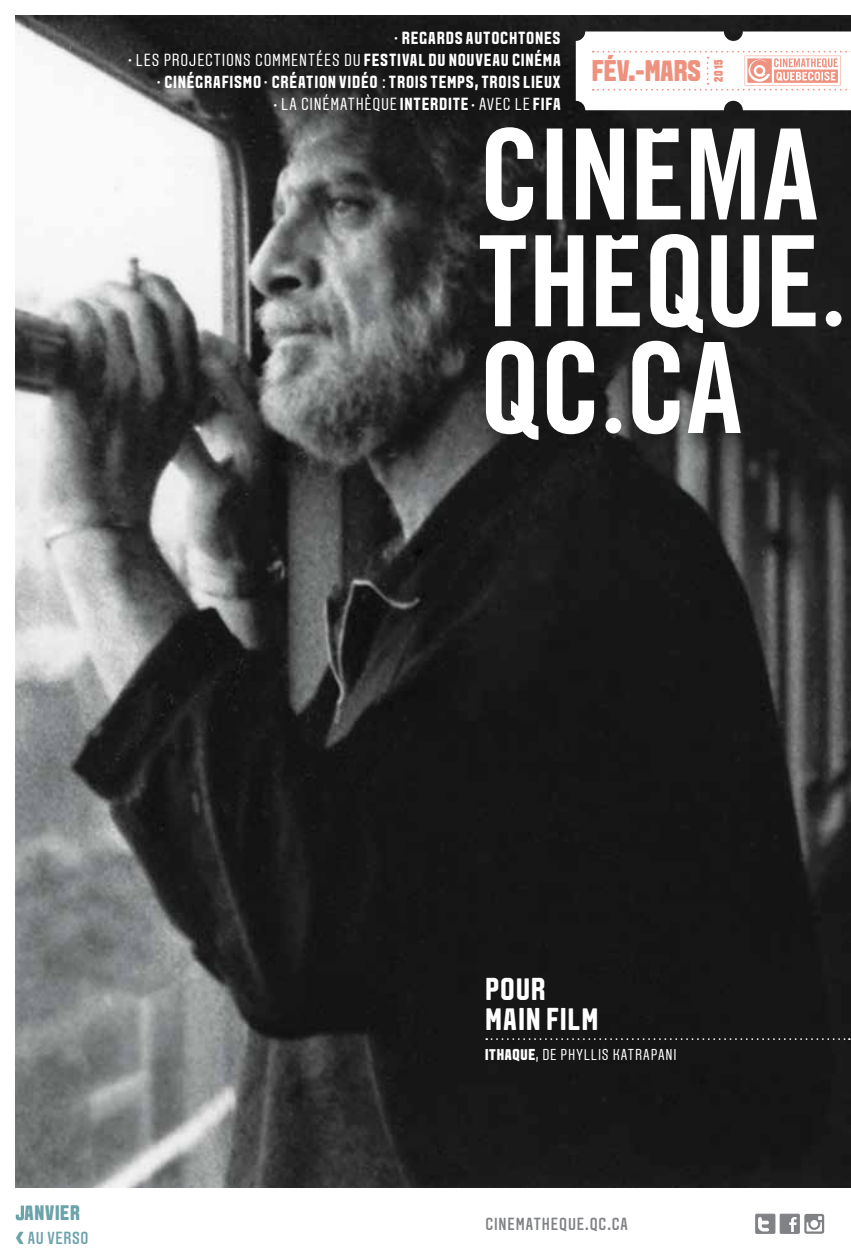
<style>
.page{position:relative;width:851px;height:1260px;background:#fff}
.page>*{position:absolute;margin:0;border:0;box-sizing:border-box;transform-origin:0 0}
.t1{font:700 31.5px/29.8px "Aveny T";letter-spacing:.03em;color:#fff}
.t2{font:800 29.75px "Aveny T";color:#ef917f}
.t3{font:800 21px "Aveny T";letter-spacing:.035em;color:#6ca3ab}
.t4{font:17.5px "Aveny T";letter-spacing:.045em;color:#fff}
.t5{font:700 17.5px "Aveny T";letter-spacing:.04em;color:#fff}
.t6{font:500 17.5px "Aveny T";letter-spacing:.045em;color:#808285}
.t7{font:500 17.5px "Aveny T";letter-spacing:.035em;color:#6ca3ab}
.t8{font:15.75px "Aveny T";letter-spacing:.06em;color:#fff}
.t9{font:900 12.25px "Aveny T";color:#ef917f;scale:.94 1}
.s1{font-weight:400;font-size:10.5px}
.s2{font-size:10.5px}
.s3{font-weight:700}
.s4{font-weight:400}
.s5{font-weight:800;font-size:23.97px}
.s6{font-weight:800}
</style>
<div class="page">
<img style="left:16px;top:16px;width:834px;height:1171px">
<svg style="left:16px;top:1206px;width:8px;height:14px"></svg>
<svg style="left:486px;top:341px;width:254px;height:99px"></svg>
<svg style="left:480px;top:234px;width:335px;height:99px"></svg>
<svg style="left:486px;top:127px;width:330px;height:94px"></svg>
<div style="left:605px;top:418px;width:16px;height:16px;background:#fff;border-radius:50%"></div>
<div style="left:825px;top:311px;width:16px;height:16px;background:#fff;border-radius:50%"></div>
<div style="left:755px;top:1214px;width:19px;height:19px;background:#808285"></div>
<div style="left:755px;top:1214px;width:20px;height:20px;border:1px solid #808285"></div>
<div style="left:780px;top:1214px;width:19px;height:19px;background:#808285"></div>
<div style="left:779px;top:1214px;width:20px;height:20px;border:1px solid #808285"></div>
<svg style="left:789px;top:1217px;width:7px;height:15px"></svg>
<svg style="left:758px;top:1217px;width:11px;height:15px"></svg>
<svg style="left:804px;top:1214px;width:20px;height:20px"></svg>
<svg style="left:575px;top:32px;width:276px;height:78px"></svg>
<svg style="left:189px;top:54px;width:6px;height:12px"></svg>
<svg style="left:486px;top:1038px;width:363px;height:2px"></svg>
<p class="t5" style="left:394px;top:28px;width:168px"><span class="s1">•</span> REGARDS AUTOCHTONES</p>
<p class="t4" style="left:128px;top:50px;width:433px"><span class="s2">•</span> LES PRO ECTIONS COMMENTÉES DU <span class="s3">FESTIVAL DU NOUVEAU CINÉMA</span></p>
<p class="t5" style="left:157px;top:72px;width:405px"><span class="s1">•</span> CINÉGRAFISMO <span class="s1">•</span> CRÉATION VIDÉO <span class="s4">:</span> TROIS TEMPS, TROIS LIEUX</p>
<p class="t4" style="left:274px;top:95px;width:288px"><span class="s2">•</span> LA CINÉMATHÈQUE <span class="s3">INTERDITE</span> <span class="s2">•</span> AVEC LE <span class="s3">FIFA</span></p>
<p class="t2" style="left:591px;top:54px;width:111px">FÉV.-MARS</p>
<p class="t9" style="left:711px;top:82px;width:25px;rotate:-90deg">2015</p>
<p class="t3" style="left:25px;top:1201px;width:57px">ANVIER</p>
<p class="t7" style="left:16px;top:1228px;width:74px"><span class="s5">‹</span> AU VERSO</p>
<p class="t1" style="left:485px;top:975px;width:115px">POUR<br>MAIN FILM</p>
<p class="t8" style="left:485px;top:1045px;width:193px"><span class="s6">ITHAQUE</span>, DE PHYLLIS KATRAPANI</p>
<p class="t6" style="left:485px;top:1214px;width:144px">CINEMATHEQUE.QC.CA</p>
</div>
